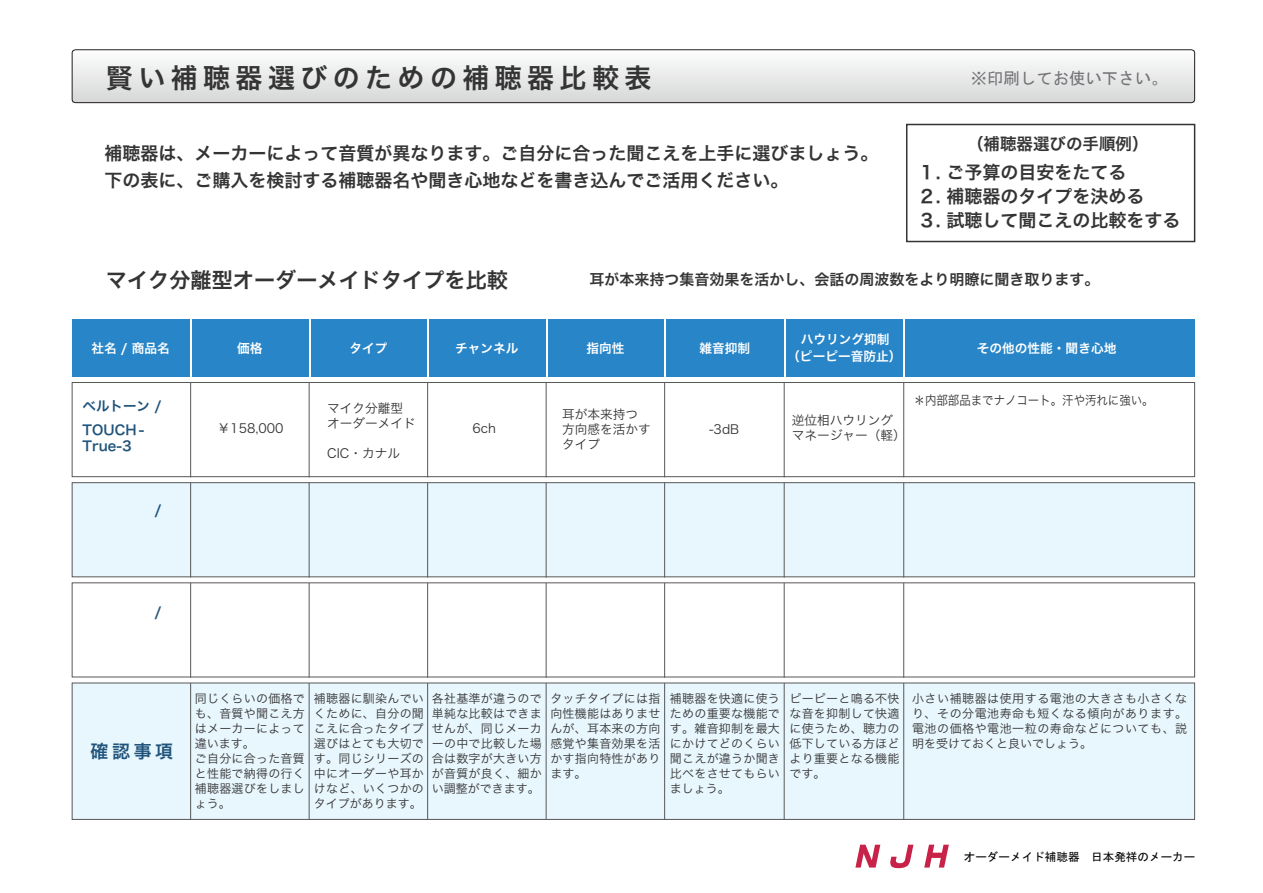
<style>
.page{position:relative;width:1263px;height:893px;background:#fff}
.page>*{position:absolute;margin:0;border:0;box-sizing:border-box;transform-origin:0 0}
.t1{font:27px "Hira Kaku Pro W6";letter-spacing:.2em;color:#343434}
.t2{font:21.15px "Hira Kaku Pro W6";color:#343434}
.t3{font:18px/27px "Hira Kaku Pro W6";color:#343434}
.t4{font:18px "Hira Kaku Pro W6";color:#20547b}
.t5{font:16.5px "Hira Kaku Pro W6";color:#343434}
.t6{font:16.35px "MS Gothic";color:#737277}
.t7{font:15px "Hira Kaku Pro W6";color:#343434}
.t8{font:13.5px/23.9px "Hira Kaku Pro W6";color:#20547b}
.t9{font:12.75px/15.3px "Hira Kaku Pro W3";color:#343434}
.t10{font:12.75px/16.5px "Hira Kaku Pro W6";color:#fff;text-align:center}
.t11{font:12.75px "Hira Kaku Pro W3";color:#343434;scale:.9 1}
.t12{font:12px/15px "Hira Kaku Pro W3";letter-spacing:.02em;color:#343434;text-align:justify}
.t13{font:11.55px "MS Gothic";color:#030303}
</style>
<div class="page">
<svg style="left:72px;top:50px;width:1123px;height:53px"></svg>
<div style="left:72px;top:49px;width:1123px;height:54px;border:1px solid #231f20;border-radius:3px"></div>
<div style="left:72px;top:319px;width:119px;height:57px;background:#2885c7"></div>
<div style="left:191px;top:319px;width:118px;height:57px;background:#2885c7"></div>
<div style="left:309px;top:319px;width:119px;height:57px;background:#2885c7"></div>
<div style="left:428px;top:319px;width:118px;height:57px;background:#2885c7"></div>
<div style="left:546px;top:319px;width:119px;height:57px;background:#2885c7"></div>
<div style="left:665px;top:319px;width:119px;height:57px;background:#2885c7"></div>
<div style="left:784px;top:319px;width:120px;height:57px;background:#2885c7"></div>
<div style="left:904px;top:319px;width:290px;height:57px;background:#2885c7"></div>
<div style="left:72px;top:382px;width:1123px;height:95px;background:#fff;border:1px solid #57585a"></div>
<div style="left:72px;top:482px;width:1123px;height:95px;background:#e8f6fd;border:1px solid #57585a"></div>
<div style="left:72px;top:582px;width:1123px;height:95px;border:1px solid #57585a"></div>
<hr style="left:191px;top:319px;width:1px;height:59px;background:#fff">
<hr style="left:309px;top:319px;width:1px;height:59px;background:#fff">
<hr style="left:428px;top:319px;width:1px;height:59px;background:#fff">
<hr style="left:546px;top:319px;width:1px;height:59px;background:#fff">
<hr style="left:665px;top:319px;width:1px;height:59px;background:#fff">
<hr style="left:784px;top:319px;width:1px;height:59px;background:#fff">
<hr style="left:904px;top:319px;width:1px;height:59px;background:#fff">
<div style="left:72px;top:683px;width:1123px;height:137px;background:#e8f6fd;border:1px solid #57585a"></div>
<div style="left:906px;top:124px;width:289px;height:118px;border:2px solid #343434"></div>
<svg style="left:890px;top:845px;width:23px;height:23px"></svg>
<svg style="left:855px;top:845px;width:25px;height:23px"></svg>
<svg style="left:924px;top:845px;width:25px;height:23px"></svg>
<hr style="left:903px;top:683px;width:1px;height:136px;background:#57585a">
<hr style="left:664px;top:683px;width:1px;height:136px;background:#57585a">
<hr style="left:309px;top:683px;width:1px;height:136px;background:#57585a">
<hr style="left:190px;top:683px;width:1px;height:136px;background:#57585a">
<hr style="left:427px;top:683px;width:1px;height:136px;background:#57585a">
<hr style="left:546px;top:683px;width:1px;height:136px;background:#57585a">
<hr style="left:784px;top:683px;width:1px;height:136px;background:#57585a">
<hr style="left:903px;top:583px;width:1px;height:95px;background:#57585a">
<hr style="left:664px;top:583px;width:1px;height:95px;background:#57585a">
<hr style="left:309px;top:583px;width:1px;height:95px;background:#57585a">
<hr style="left:190px;top:583px;width:1px;height:95px;background:#57585a">
<hr style="left:427px;top:583px;width:1px;height:95px;background:#57585a">
<hr style="left:546px;top:583px;width:1px;height:95px;background:#57585a">
<hr style="left:784px;top:583px;width:1px;height:95px;background:#57585a">
<hr style="left:903px;top:483px;width:1px;height:94px;background:#57585a">
<hr style="left:664px;top:483px;width:1px;height:94px;background:#57585a">
<hr style="left:309px;top:483px;width:1px;height:94px;background:#57585a">
<hr style="left:190px;top:483px;width:1px;height:94px;background:#57585a">
<hr style="left:427px;top:483px;width:1px;height:94px;background:#57585a">
<hr style="left:546px;top:483px;width:1px;height:94px;background:#57585a">
<hr style="left:784px;top:483px;width:1px;height:94px;background:#57585a">
<hr style="left:903px;top:382px;width:1px;height:95px;background:#57585a">
<hr style="left:664px;top:382px;width:1px;height:95px;background:#57585a">
<hr style="left:309px;top:382px;width:1px;height:95px;background:#57585a">
<hr style="left:190px;top:382px;width:1px;height:95px;background:#57585a">
<hr style="left:427px;top:382px;width:1px;height:95px;background:#57585a">
<hr style="left:546px;top:382px;width:1px;height:95px;background:#57585a">
<hr style="left:784px;top:382px;width:1px;height:95px;background:#57585a">
<h1 class="t1" style="left:106px;top:54px;width:547px">賢い補聴器選びのための補聴器比較表</h1>
<h3 class="t3" style="left:104px;top:139px;width:776px">補聴器は、メーカーによって音質が異なります。ご自分に合った聞こえを上手に選びましょう。下の表に、ご購入を検討する補聴器名や聞き心地などを書き込んでご活用ください。</h3>
<h3 class="t6" style="left:971px;top:70px;width:198px">※印刷してお使い下さい。</h3>
<h3 class="t5" style="left:967px;top:129px;width:183px">（補聴器選びの手順例）</h3>
<h3 class="t3" style="left:918px;top:158px;width:210px">１. ご予算の目安をたてる</h3>
<h3 class="t3" style="left:918px;top:182px;width:228px">２. 補聴器のタイプを決める</h3>
<h3 class="t3" style="left:918px;top:206px;width:264px">３. 試聴して聞こえの比較をする</h3>
<h2 class="t2" style="left:106px;top:261px;width:403px">マイク分離型オーダーメイドタイプを比較</h2>
<p class="t7" style="left:589px;top:265px;width:511px">耳が本来持つ集音効果を活かし、会話の周波数をより明瞭に聞き取ります。</p>
<p class="t10" style="left:787px;top:331px;width:116px">ハウリング抑制<br>（ピーピー音防止）</p>
<p class="t10" style="left:91px;top:340px;width:80px">社名 / 商品名</p>
<p class="t10" style="left:237px;top:340px;width:27px">価格</p>
<p class="t10" style="left:349px;top:340px;width:40px">タイプ</p>
<p class="t10" style="left:455px;top:340px;width:65px">チャンネル</p>
<p class="t10" style="left:586px;top:340px;width:40px">指向性</p>
<p class="t10" style="left:699px;top:340px;width:52px">雑音抑制</p>
<p class="t10" style="left:977px;top:340px;width:141px">その他の性能・聞き心地</p>
<p class="t8" style="left:83px;top:393px;width:81px">ベルトーン /<br>TOUCH -</p>
<p class="t8" style="left:83px;top:433px;width:51px">True-3</p>
<p class="t8" style="left:155px;top:497px;width:9px">/</p>
<p class="t9" style="left:218px;top:420px;width:67px">￥158,000</p>
<p class="t9" style="left:327px;top:399px;width:90px">マイク分離型オーダーメイド</p>
<p class="t9" style="left:327px;top:445px;width:75px">CIC・カナル</p>
<p class="t9" style="left:562px;top:405px;width:90px">耳が本来持つ方向感を活かすタイプ</p>
<p class="t9" style="left:473px;top:420px;width:25px">6ch</p>
<p class="t9" style="left:709px;top:421px;width:32px">-3dB</p>
<p class="t9" style="left:792px;top:411px;width:116px">逆位相ハウリングマネージャー（軽）</p>
<p class="t11" style="left:914px;top:388px;width:268px">＊内部部品までナノコート。汗や汚れに強い。</p>
<p class="t8" style="left:155px;top:599px;width:9px">/</p>
<h3 class="t4" style="left:90px;top:735px;width:84px">確認事項</h3>
<p class="t12" style="left:195px;top:690px;width:112px;text-align:left">同じくらいの価格でも、音質や聞こえ方はメーカーによって違います。<br>ご自分に合った音質と性能で納得の行く補聴器選びをしましょう。</p>
<p class="t12" style="left:432px;top:690px;width:112px">各社基準が違うので単純な比較はできませんが、同じメーカーの中で比較した場合は数字が大きい方が音質が良く、細かい調整ができます。</p>
<p class="t12" style="left:670px;top:690px;width:112px">補聴器を快適に使うための重要な機能です。雑音抑制を最大にかけてどのくらい聞こえが違うか聞き比べをさせてもらいましょう。</p>
<p class="t12" style="left:789px;top:690px;width:112px">ピーピーと鳴る不快な音を抑制して快適に使うため、聴力の低下している方ほどより重要となる機能です。</p>
<p class="t12" style="left:912px;top:690px;width:277px">小さい補聴器は使用する電池の大きさも小さくなり、その分電池寿命も短くなる傾向があります。電池の価格や電池一粒の寿命などについても、説明を受けておくと良いでしょう。</p>
<p class="t12" style="left:314px;top:690px;width:112px">補聴器に馴染んでいくために、自分の聞こえに合ったタイプ選びはとても大切です。同じシリーズの中にオーダーや耳かけなど、いくつかのタイプがあります。</p>
<p class="t12" style="left:550px;top:690px;width:112px">タッチタイプには指向性機能はありませんが、耳本来の方向感覚や集音効果を活かす指向特性があります。</p>
<p class="t13" style="left:964px;top:851px;width:233px">オーダーメイド補聴器　日本発祥のメーカー</p>
</div>
